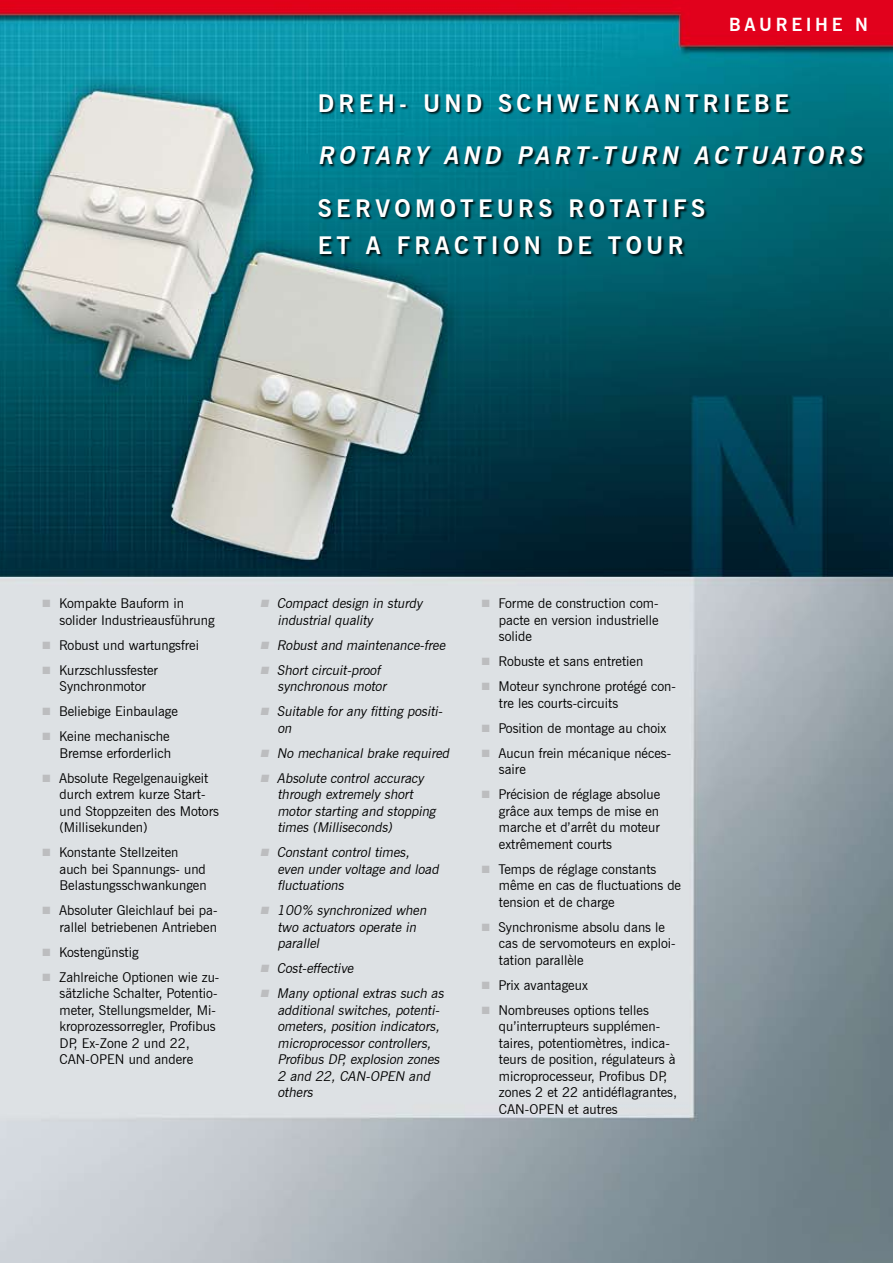
<style>
.page{position:relative;width:893px;height:1263px;background:#fff}
.page>*{position:absolute;margin:0;border:0;box-sizing:border-box;transform-origin:0 0}
.t1{font:700 24px/37.5px "News Gothic BT";letter-spacing:.18em;color:#fff}
.t2{font:italic 700 24px "News Gothic BT";color:#fff}
.t3{font:700 18px "News Gothic BT";color:#fff}
.t4{font:13.5px/16.5px "News Gothic BT";color:#000}
.t5{font:italic 13.5px/16.5px "News Gothic BT";color:#000}
.s1{color:#bcbdbf}
</style>
<div class="page">
<img style="left:0;top:0;width:893px;height:1263px">
<div style="left:319px;top:95px;width:574px;height:427px;background:#000;opacity:.85"></div>
<h2 class="t3" style="left:729px;top:13px;width:30px">BAUREI</h2>
<h2 class="t3" style="left:815px;top:13px;width:51px">HE N</h2>
<h1 class="t1" style="left:318px;top:84px;width:472px">DREH - UN D SCH WEN KANT RIEBE</h1>
<h1 class="t2" style="left:318px;top:141px;width:550px">ROTARY AN D PART-T URN ACT UAT ORS</h1>
<h1 class="t1" style="left:318px;top:189px;width:389px">SERVOMOTEURS ROTATIFS<br>ET A FRACTION DE TOUR</h1>
<p class="t4" style="left:60px;top:595px;width:157px;text-indent:-17px"><span class="s1">■</span> Kompakte Bauform in solider Industrieausführung</p>
<p class="t4" style="left:43px;top:636px;width:158px"><span class="s1">■</span> Robust und wartungsfrei</p>
<p class="t4" style="left:43px;top:661px;width:117px;text-align:center"><span class="s1">■</span> Kurzschlussfester<br>Synchronmotor</p>
<p class="t4" style="left:43px;top:703px;width:137px"><span class="s1">■</span> Beliebige Einbaulage</p>
<p class="t4" style="left:43px;top:728px;width:130px;text-align:right"><span class="s1">■</span> Keine mechanische<br>Bremse erforderlich</p>
<p class="t4" style="left:60px;top:769px;width:161px;text-indent:-17px"><span class="s1">■</span> Absolute Regelgenauigkeit durch extrem kurze Start&shy;und Stoppzeiten des Motors (Millisekunden)</p>
<p class="t4" style="left:60px;top:844px;width:149px;text-indent:-17px"><span class="s1">■</span> Konstante Stellzeiten auch bei Spannungs- und<br>Belastungsschwankungen</p>
<p class="t4" style="left:43px;top:902px;width:177px;text-align:right"><span class="s1">■</span> Absoluter Gleichlauf bei pa&shy;rallel betriebenen Antrieben</p>
<p class="t4" style="left:43px;top:943px;width:98px"><span class="s1">■</span> Kostengünstig</p>
<p class="t4" style="left:60px;top:968px;width:161px;text-indent:-17px"><span class="s1">■</span> Zahlreiche Optionen wie zu&shy;sätzliche Schalter, Potentio&shy;meter, Stellungsmelder, Mi&shy;kroprozessorregler, Profibus<br>DP, Ex-Zone 2 und 22,<br>CAN-OPEN und andere</p>
<p class="t5" style="left:277px;top:595px;width:149px;text-indent:-17px"><span class="s1">■</span> Compact design in sturdy industrial quality</p>
<p class="t5" style="left:260px;top:636px;width:189px"><span class="s1">■</span> Robust and maintenance-free</p>
<p class="t5" style="left:277px;top:661px;width:113px;text-indent:-17px"><span class="s1">■</span> Short circuit-proof synchronous motor</p>
<p class="t5" style="left:277px;top:703px;width:169px;text-indent:-17px"><span class="s1">■</span> Suitable for any fitting positi&shy;on</p>
<p class="t5" style="left:260px;top:744px;width:193px"><span class="s1">■</span> No mechanical brake required</p>
<p class="t5" style="left:277px;top:769px;width:162px;text-indent:-17px"><span class="s1">■</span> Absolute control accuracy through extremely short motor starting and stopping times (Milliseconds)</p>
<p class="t5" style="left:277px;top:844px;width:165px;text-indent:-17px"><span class="s1">■</span> Constant control times, even under voltage and load fluctuations</p>
<p class="t5" style="left:277px;top:902px;width:153px;text-indent:-17px"><span class="s1">■</span> 100% synchronized when two actuators operate in parallel</p>
<p class="t5" style="left:260px;top:960px;width:97px"><span class="s1">■</span> Cost-effective</p>
<p class="t5" style="left:277px;top:985px;width:171px;text-indent:-17px"><span class="s1">■</span> Many optional extras such as additional switches, potenti&shy;ometers, position indicators, microprocessor controllers,<br>Profibus D P, explosion zones<br>2 and 22, CAN-OPEN and others</p>
<p class="t4" style="left:499px;top:595px;width:161px;text-align:justify;text-indent:-17px"><span class="s1">■</span> Forme de construction com&shy;pacte en version industrielle solide</p>
<p class="t4" style="left:482px;top:653px;width:163px"><span class="s1">■</span> Robuste et sans entretien</p>
<p class="t4" style="left:499px;top:678px;width:178px;text-indent:-17px"><span class="s1">■</span> Moteur synchrone protégé con&shy;tre les courts-circuits</p>
<p class="t4" style="left:482px;top:719px;width:186px"><span class="s1">■</span> Position de montage au choix</p>
<p class="t4" style="left:499px;top:744px;width:174px;text-indent:-17px"><span class="s1">■</span> Aucun frein mécanique néces&shy;saire</p>
<p class="t4" style="left:499px;top:786px;width:163px;text-align:justify;text-indent:-17px"><span class="s1">■</span> Précision de réglage absolue grâce aux temps de mise en marche et d’arrêt du moteur extrêmement courts</p>
<p class="t4" style="left:499px;top:860px;width:184px;text-indent:-17px"><span class="s1">■</span> Temps de réglage constants même en cas de fluctuations de tension et de charge</p>
<p class="t4" style="left:499px;top:918px;width:178px;text-indent:-17px"><span class="s1">■</span> Synchronisme absolu dans le cas de servomoteurs en exploi&shy;tation parallèle</p>
<p class="t4" style="left:482px;top:976px;width:107px"><span class="s1">■</span> Prix avantageux</p>
<p class="t4" style="left:499px;top:1001px;width:180px;text-indent:-17px"><span class="s1">■</span> Nombreuses options telles qu’interrupteurs supplémen&shy;taires, potentiomètres, indica&shy;teurs de position, régulateurs à microprocesseur, Profibus DP, zones 2 et 22 antidéflagrantes,<br>CAN -OPEN et autres</p>
</div>
